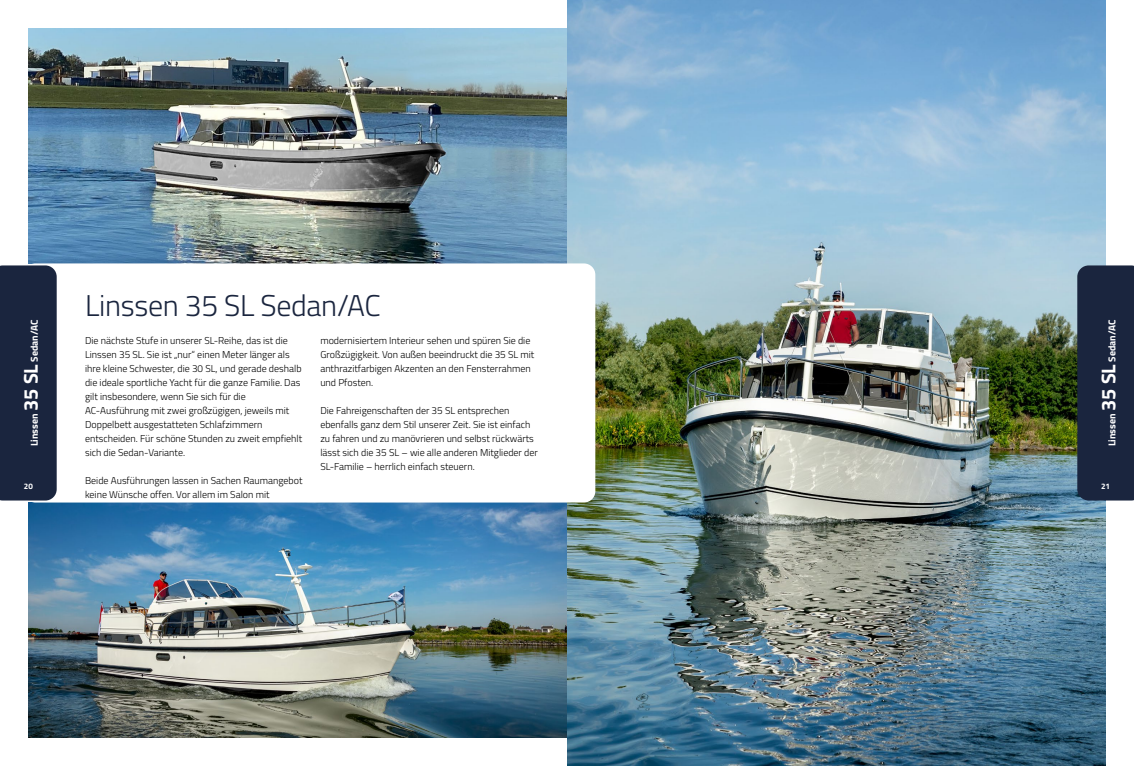
<style>
.page{position:relative;width:1134px;height:766px;background:#fff}
.page>*{position:absolute;margin:0;border:0;box-sizing:border-box;transform-origin:0 0}
.t1{font:300 30px "Titillium Web";letter-spacing:-.01em;color:#1a253e}
.t2{font:300 10px/14px "Titillium Web";color:#000}
.t3{font:700 10px "Titillium Web";color:#fff}
.t4{font:700 8px "Titillium Web";color:#fff}
.s1{font-size:20px}
</style>
<div class="page">
<img style="left:28px;top:502px;width:539px;height:235px">
<img style="left:28px;top:28px;width:539px;height:235px">
<img style="left:567px;top:0;width:539px;height:765px">
<div style="left:24px;top:263px;width:571px;height:239px;background:#fff;border-radius:11px"></div>
<div style="left:1077px;top:265px;width:57px;height:235px;background:#1a253e"></div>
<div style="left:0;top:265px;width:57px;height:235px;background:#1a253e"></div>
<h1 class="t1" style="left:85px;top:284px;width:297px">Linssen 35 SL Sedan/AC</h1>
<p class="t2" style="left:85px;top:333px;width:219px">Die nächste Stufe in unserer SL-Reihe, das ist die Linssen 35 SL. Sie ist „nur“ einen Meter länger als ihre kleine Schwester, die 30 SL, und gerade deshalb die ideale sportliche Yacht für die ganze Familie. Das gilt insbesondere, wenn Sie sich für die AC-Ausführung mit zwei großzügigen, jeweils mit Doppelbett ausgestatteten Schlafzimmern entscheiden. Für schöne Stunden zu zweit empfiehlt sich die Sedan-Variante.</p>
<p class="t2" style="left:85px;top:473px;width:219px">Beide Ausführungen lassen in Sachen Raumangebot keine Wünsche offen. Vor allem im Salon mit</p>
<p class="t3" style="left:27px;top:446px;width:128px;rotate:-90deg">Linssen <span class="s1">35 SL</span> Sedan/AC</p>
<p class="t3" style="left:1104px;top:446px;width:128px;rotate:-90deg">Linssen <span class="s1">35 SL</span> Sedan/AC</p>
<p class="t2" style="left:320px;top:333px;width:216px">modernisiertem Interieur sehen und spüren Sie die Großzügigkeit. Von außen beeindruckt die 35 SL mit anthrazitfarbigen Akzenten an den Fensterrahmen und Pfosten.</p>
<p class="t2" style="left:320px;top:403px;width:219px">Die Fahreigenschaften der 35 SL entsprechen ebenfalls ganz dem Stil unserer Zeit. Sie ist einfach zu fahren und zu manövrieren und selbst rückwärts lässt sich die 35 SL – wie alle anderen Mitglieder der SL-Familie – herrlich einfach steuern.</p>
<p class="t4" style="left:24px;top:480px;width:10px">20</p>
<p class="t4" style="left:1101px;top:480px;width:10px">21</p>
</div>
